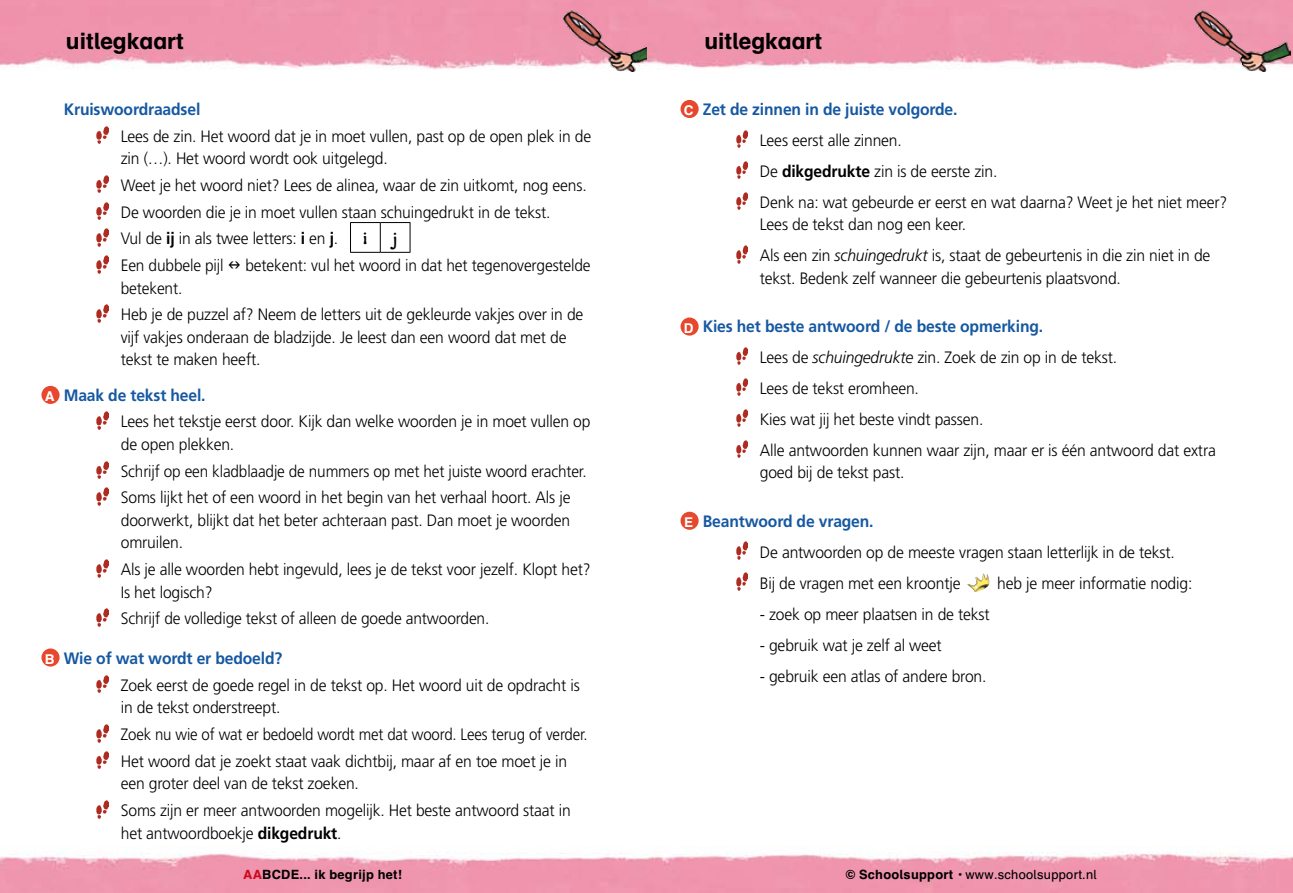
<style>
.page{position:relative;width:1293px;height:893px;background:#fff}
.page>*{position:absolute;margin:0;border:0;box-sizing:border-box;transform-origin:0 0}
.t1{font:700 22.5px "Mathebuch MD";color:#000}
.t2{font:700 18px "Wilhey Drei";color:#000}
.t3{font:300 16.5px/31px "Frutiger";letter-spacing:-.01em;color:#000;scale:.95 1}
.t4{font:300 16.5px/26.7px "Frutiger";letter-spacing:-.01em;color:#000;scale:.93 1}
.t5{font:300 16.5px/26.7px "Frutiger";letter-spacing:-.01em;color:#000;scale:.94 1}
.t6{font:300 16.5px/26.7px "Frutiger";letter-spacing:-.01em;color:#000;scale:.91 1}
.t7{font:700 16.5px "Frutiger";letter-spacing:-.01em;color:#1658a1;scale:.95 1}
.t8{font:700 13.5px "Mathebuch MD";color:#fff}
.t9{font:12.75px "Mathebuch MD";letter-spacing:.02em;color:#000}
.t10{font:700 12.75px "Mathebuch MD";letter-spacing:.02em;color:#000}
.s1{font-weight:700}
.s2{font-style:italic}
.s3{font-weight:700;color:#1658a1}
.s4{color:#cd071e}
</style>
<div class="page">
<img style="left:0;top:852px;width:1293px;height:41px">
<img style="left:0;top:0;width:1293px;height:72px">
<img style="left:97px;top:126px;width:12px;height:18px">
<img style="left:97px;top:175px;width:12px;height:18px">
<img style="left:97px;top:202px;width:12px;height:18px">
<img style="left:97px;top:229px;width:12px;height:17px">
<img style="left:97px;top:256px;width:12px;height:17px">
<img style="left:97px;top:305px;width:12px;height:17px">
<img style="left:97px;top:412px;width:12px;height:17px">
<img style="left:97px;top:461px;width:12px;height:18px">
<img style="left:97px;top:488px;width:12px;height:17px">
<img style="left:97px;top:560px;width:12px;height:17px">
<img style="left:97px;top:609px;width:12px;height:17px">
<img style="left:97px;top:675px;width:12px;height:18px">
<img style="left:97px;top:724px;width:12px;height:18px">
<img style="left:97px;top:751px;width:12px;height:18px">
<img style="left:97px;top:800px;width:12px;height:18px">
<hr style="left:350px;top:222px;width:30px;height:1px;background:#000">
<svg style="left:350px;top:223px;width:1px;height:29px"></svg>
<hr style="left:380px;top:222px;width:30px;height:1px;background:#000">
<svg style="left:380px;top:223px;width:1px;height:29px"></svg>
<svg style="left:410px;top:223px;width:1px;height:29px"></svg>
<hr style="left:350px;top:252px;width:30px;height:1px;background:#000">
<hr style="left:380px;top:252px;width:30px;height:1px;background:#000">
<div style="left:41px;top:386px;width:19px;height:18px;background:#e7472d;border-radius:50%"></div>
<div style="left:41px;top:648px;width:19px;height:19px;background:#e7472d;border-radius:50%"></div>
<img style="left:736px;top:130px;width:12px;height:18px">
<img style="left:736px;top:161px;width:12px;height:18px">
<img style="left:736px;top:192px;width:12px;height:18px">
<img style="left:736px;top:246px;width:12px;height:17px">
<img style="left:736px;top:347px;width:12px;height:18px">
<img style="left:736px;top:378px;width:12px;height:18px">
<img style="left:736px;top:409px;width:12px;height:18px">
<img style="left:736px;top:440px;width:12px;height:18px">
<img style="left:736px;top:542px;width:12px;height:17px">
<img style="left:736px;top:573px;width:12px;height:17px">
<img style="left:967px;top:573px;width:22px;height:19px">
<div style="left:680px;top:100px;width:18px;height:18px;background:#e7472d;border-radius:50%"></div>
<div style="left:680px;top:317px;width:18px;height:19px;background:#e7472d;border-radius:50%"></div>
<div style="left:680px;top:512px;width:18px;height:18px;background:#e7472d;border-radius:50%"></div>
<img style="left:1194px;top:9px;width:96px;height:62px">
<img style="left:563px;top:9px;width:84px;height:62px">
<h1 class="t1" style="left:66px;top:27px;width:119px">uitlegkaart</h1>
<h1 class="t1" style="left:704px;top:27px;width:119px">uitlegkaart</h1>
<p class="t8" style="left:45px;top:388px;width:11px">A</p>
<p class="t8" style="left:45px;top:650px;width:11px">B</p>
<p class="t7" style="left:64px;top:99px;width:145px">Kruiswoordraadsel</p>
<p class="t3" style="left:121px;top:125px;width:497px;line-height:22.5px">Lees de zin. Het woord dat je in moet vullen, past op de open plek in de zin (…). Het woord wordt ook uitgelegd.</p>
<p class="t3" style="left:121px;top:172px;width:496px;line-height:26.7px">Weet je het woord niet? Lees de alinea, waar de zin uitkomt, nog eens.<br>De woorden die je in moet vullen staan schuingedrukt in de tekst.<br>Vul de <span class="s1">ij</span> in als twee letters: <span class="s1">i</span> en <span class="s1">j</span>.<br>Een dubbele pijl ■ betekent: vul het woord in dat het tegenovergestelde</p>
<p class="t5" style="left:121px;top:275px;width:494px">betekent.<br>Heb je de puzzel af? Neem de letters uit de gekleurde vakjes over in de</p>
<p class="t3" style="left:121px;top:326px;width:471px;line-height:22.5px">vijf vakjes onderaan de bladzijde. Je leest dan een woord dat met de tekst te maken heeft.</p>
<p class="t7" style="left:64px;top:385px;width:151px">Maak de tekst heel.</p>
<p class="t3" style="left:121px;top:410px;width:496px;line-height:22.5px">Lees het tekstje eerst door. Kijk dan welke woorden je in moet vullen op de open plekken.</p>
<p class="t4" style="left:121px;top:458px;width:502px">Schrijf op een kladblaadje de nummers op met het juiste woord erachter.<br>Soms lijkt het of een woord in het begin van het verhaal hoort. Als je</p>
<p class="t3" style="left:121px;top:509px;width:474px;line-height:22.5px">doorwerkt, blijkt dat het beter achteraan past. Dan moet je woorden omruilen.</p>
<p class="t3" style="left:121px;top:558px;width:496px;line-height:22.5px">Als je alle woorden hebt ingevuld, lees je de tekst voor jezelf. Klopt het?<br>Is het logisch?</p>
<p class="t5" style="left:121px;top:605px;width:394px">Schrijf de volledige tekst of alleen de goede antwoorden.</p>
<p class="t7" style="left:64px;top:648px;width:231px">Wie of wat wordt er bedoeld?</p>
<p class="t3" style="left:121px;top:674px;width:485px;line-height:22.5px">Zoek eerst de goede regel in de tekst op. Het woord uit de opdracht is in de tekst onderstreept.</p>
<p class="t6" style="left:121px;top:721px;width:515px">Zoek nu wie of wat er bedoeld wordt met dat woord. Lees terug of verder.<br>Het woord dat je zoekt staat vaak dichtbij, maar af en toe moet je in</p>
<p class="t3" style="left:121px;top:770px;width:475px;line-height:26.7px">een groter deel van de tekst zoeken.<br>Soms zijn er meer antwoorden mogelijk. Het beste antwoord staat in</p>
<p class="t3" style="left:121px;top:817px;width:234px">het antwoordboekje <span class="s1">dikgedrukt</span>.</p>
<p class="t2" style="left:363px;top:223px;width:6px">i</p>
<p class="t2" style="left:393px;top:223px;width:6px">j</p>
<p class="t8" style="left:684px;top:102px;width:11px">C</p>
<p class="t8" style="left:684px;top:320px;width:11px">D</p>
<p class="t8" style="left:684px;top:514px;width:11px">E</p>
<p class="t7" style="left:703px;top:99px;width:270px">Zet de zinnen in de juiste volgorde.</p>
<p class="t3" style="left:760px;top:125px;width:493px">Lees eerst alle zinnen.<br>De <span class="s1">dikgedrukte</span> zin is de eerste zin.<br>Denk na: wat gebeurde er eerst en wat daarna? Weet je het niet meer?</p>
<p class="t3" style="left:760px;top:209px;width:476px">Lees de tekst dan nog een keer.<br>Als een zin <span class="s2">schuingedrukt</span> is, staat de gebeurtenis in die zin niet in de</p>
<p class="t3" style="left:760px;top:263px;width:381px">tekst. Bedenk zelf wanneer die gebeurtenis plaatsvond.</p>
<p class="t3" style="left:760px;top:311px;width:481px;text-indent:-57px"><span class="s3">Kies het beste antwoord / de beste opmerking.<br></span>Lees de <span class="s2">schuingedrukte</span> zin. Zoek de zin op in de tekst.<br>Lees de tekst eromheen.<br>Kies wat jij het beste vindt passen.<br>Alle antwoorden kunnen waar zijn, maar er is één antwoord dat extra</p>
<p class="t3" style="left:760px;top:457px;width:154px">goed bij de tekst past.</p>
<p class="t7" style="left:703px;top:511px;width:181px">Beantwoord de vragen.</p>
<p class="t3" style="left:760px;top:536px;width:438px">De antwoorden op de meeste vragen staan letterlijk in de tekst.<br>Bij de vragen met een kroontje</p>
<p class="t3" style="left:997px;top:567px;width:207px">heb je meer informatie nodig:</p>
<p class="t3" style="left:760px;top:598px;width:243px">- zoek op meer plaatsen in de tekst</p>
<p class="t3" style="left:760px;top:629px;width:193px">- gebruik wat je zelf al weet</p>
<p class="t3" style="left:760px;top:660px;width:240px">- gebruik een atlas of andere bron.</p>
<p class="t10" style="left:243px;top:866px;width:160px"><span class="s4">AA</span>BCDE... ik begrijp het!</p>
<p class="t9" style="left:846px;top:866px;width:252px"><span class="s1">© Schoolsupport</span> • www.schoolsupport.nl</p>
</div>
